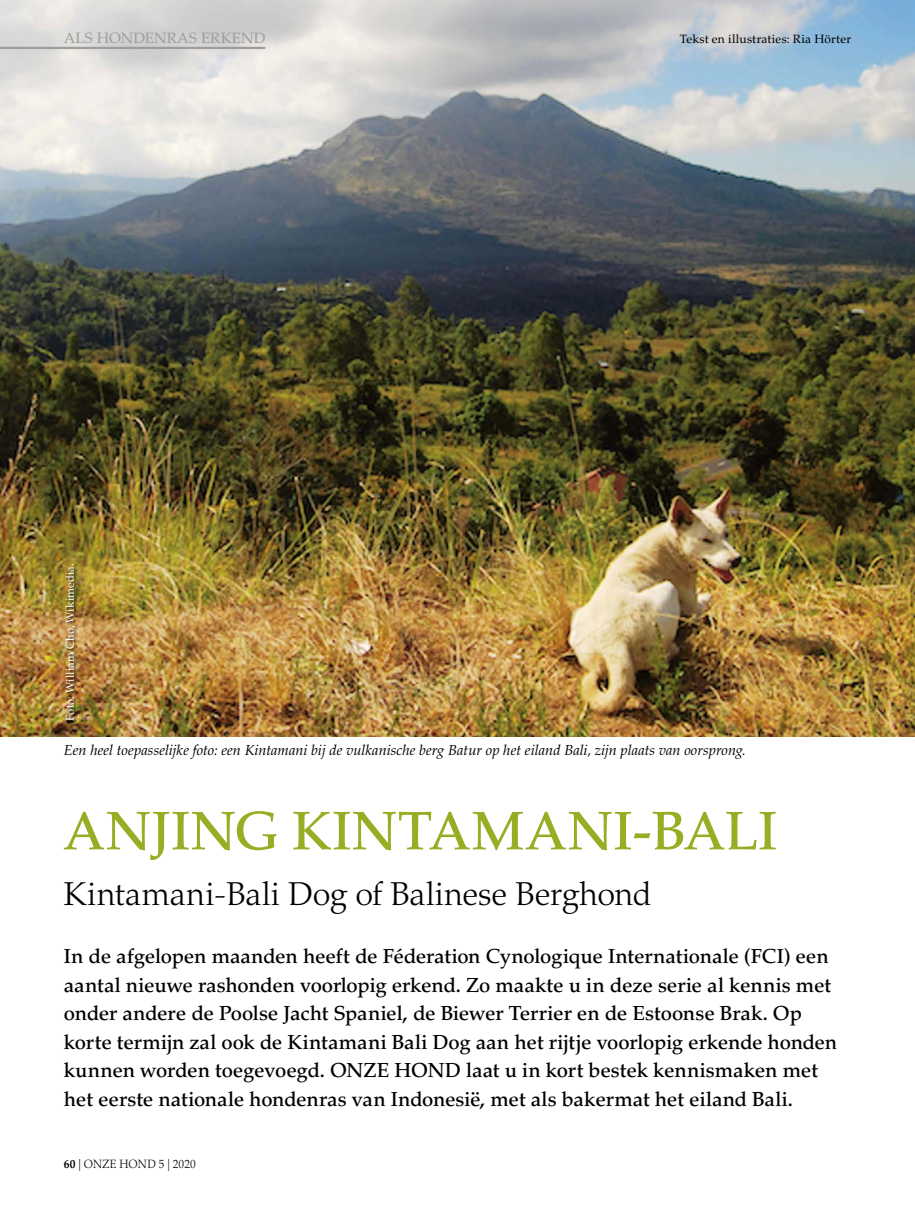
<style>
.page{position:relative;width:915px;height:1212px;background:#fff}
.page>*{position:absolute;margin:0;border:0;box-sizing:border-box;transform-origin:0 0}
.t1{font:500 54px "Palatino LT Std";letter-spacing:.015em;color:#96ae23}
.t2{font:300 33px "Palatino LT Std";letter-spacing:-.005em;color:#000}
.t3{font:500 20.25px/28.5px "Palatino LT Std";letter-spacing:-.01em;color:#000}
.t4{font:15px "Palatino LT Std";letter-spacing:.01em;color:#9d9d9c}
.t5{font:italic 14.55px "Palatino LT Std";color:#000}
.t6{font:12px "Palatino LT Std";letter-spacing:.02em;color:#000}
.t7{font:300 12px "Palatino LT Std";letter-spacing:.005em;color:#000;scale:.95 1}
.t8{font:11.25px "Palatino LT Std";letter-spacing:.015em;color:#fff}
.s1{font-weight:700}
</style>
<div class="page">
<img style="left:0;top:0;width:914px;height:736px">
<div style="left:65px;top:563px;width:13px;height:161px;background:#000;opacity:.75"></div>
<hr style="left:0;top:47px;width:265px;height:2px;background:#9d9d9c">
<p class="t4" style="left:64px;top:29px;width:203px">ALS HONDENRAS ERKEND</p>
<p class="t8" style="left:63px;top:721px;width:159px;rotate:-90deg">Foto: William Cho, Wikimedia.</p>
<p class="t6" style="left:679px;top:31px;width:173px">Tekst en illustraties: Ria Hörter</p>
<p class="t5" style="left:64px;top:742px;width:683px">Een heel toepasselijke foto: een Kintamani bij de vulkanische berg Batur op het eiland Bali, zijn plaats van oorsprong.</p>
<h1 class="t1" style="left:64px;top:799px;width:714px">ANJING KINTAMANI-BALI</h1>
<h2 class="t2" style="left:64px;top:875px;width:588px">Kintamani-Bali Dog of Balinese Berghond</h2>
<p class="t3" style="left:64px;top:942px;width:774px">In de afgelopen maanden heeft de Féderation Cynologique Internationale (FCI) een aantal nieuwe rashonden voorlopig erkend. Zo maakte u in deze serie al kennis met onder andere de Poolse Jacht Spaniel, de Biewer Terrier en de Estoonse Brak. Op korte termijn zal ook de Kintamani Bali Dog aan het rijtje voorlopig erkende honden kunnen worden toegevoegd. ONZE HOND laat u in kort bestek kennismaken met het eerste nationale hondenras van Indonesië, met als bakermat het eiland Bali.</p>
<p class="t7" style="left:64px;top:1157px;width:140px"><span class="s1">60</span> | ONZE HOND 5 | 2020</p>
</div>
